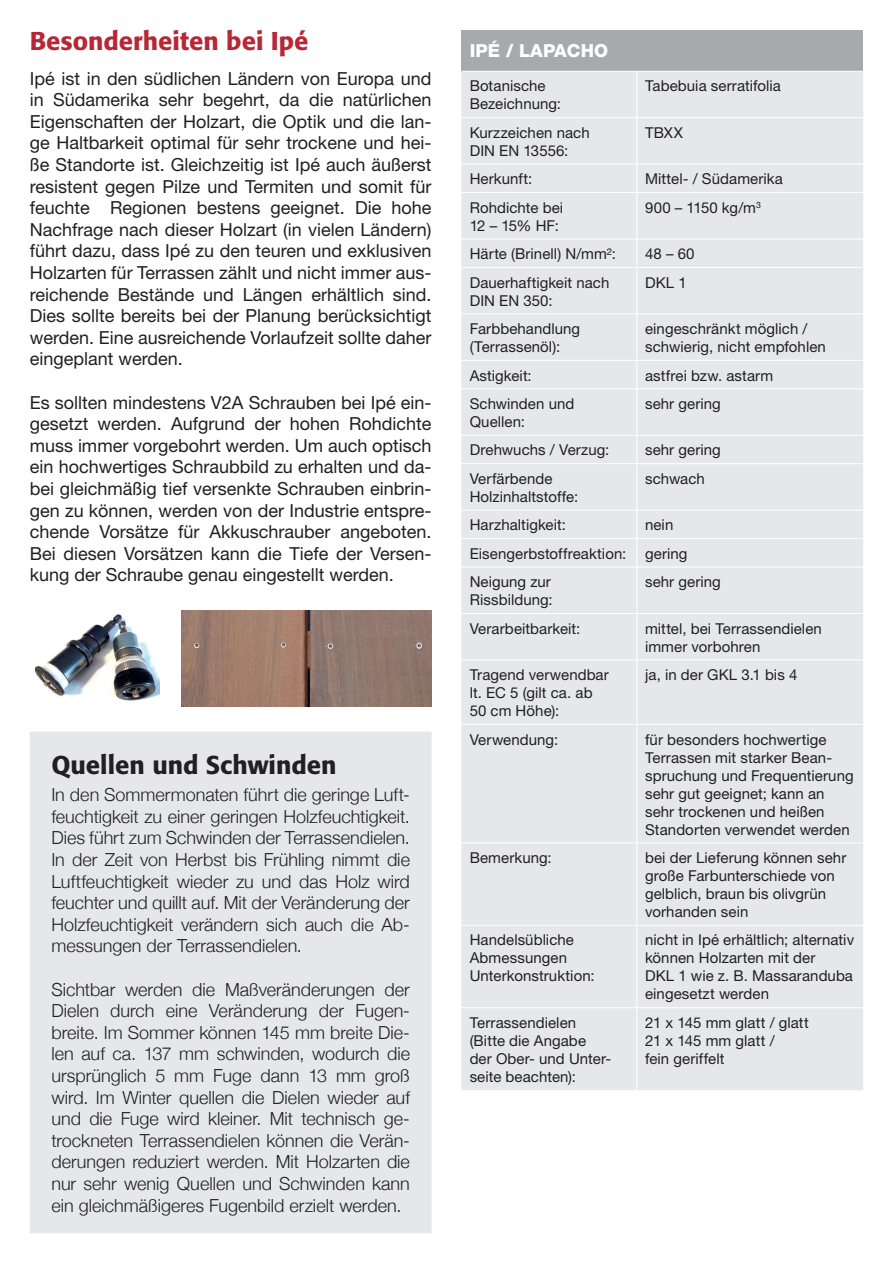
<style>
.page{position:relative;width:893px;height:1263px;background:#fff}
.page>*{position:absolute;margin:0;border:0;box-sizing:border-box;transform-origin:0 0}
.t1{font:500 25.5px "Formata";color:#b72837}
.t2{font:500 25.5px "Formata";color:#231f20}
.t3{font:18px/21.6px "Helvetica Neue";color:#231f20;text-align:justify}
.t4{font:300 18px/21.6px "Helvetica Neue";color:#231f20;text-align:justify}
.t5{font:800 18px "Helvetica Neue";letter-spacing:.005em;color:#fff}
.t6{font:15px/18px "Helvetica Neue";letter-spacing:.005em;color:#231f20}
</style>
<div class="page">
<img style="left:182px;top:610px;width:250px;height:96px">
<img style="left:36px;top:614px;width:123px;height:87px">
<div style="left:461px;top:30px;width:402px;height:41px;background:#a8a9ad"></div>
<div style="left:461px;top:72px;width:402px;height:1018px;background:#e6e7e9"></div>
<hr style="left:637px;top:117px;width:226px;height:1px;background:#fff">
<hr style="left:637px;top:164px;width:226px;height:1px;background:#fff">
<hr style="left:637px;top:192px;width:226px;height:1px;background:#fff">
<hr style="left:637px;top:238px;width:226px;height:2px;background:#fff">
<hr style="left:637px;top:267px;width:226px;height:1px;background:#fff">
<hr style="left:637px;top:313px;width:226px;height:1px;background:#fff">
<hr style="left:637px;top:360px;width:226px;height:1px;background:#fff">
<hr style="left:637px;top:388px;width:226px;height:1px;background:#fff">
<hr style="left:637px;top:435px;width:226px;height:1px;background:#fff">
<hr style="left:637px;top:463px;width:226px;height:1px;background:#fff">
<hr style="left:637px;top:510px;width:226px;height:1px;background:#fff">
<hr style="left:637px;top:538px;width:226px;height:1px;background:#fff">
<hr style="left:637px;top:566px;width:226px;height:2px;background:#fff">
<hr style="left:637px;top:613px;width:226px;height:1px;background:#fff">
<hr style="left:637px;top:659px;width:226px;height:1px;background:#fff">
<hr style="left:637px;top:724px;width:226px;height:1px;background:#fff">
<hr style="left:637px;top:842px;width:226px;height:1px;background:#fff">
<hr style="left:637px;top:925px;width:226px;height:1px;background:#fff">
<hr style="left:637px;top:1007px;width:226px;height:1px;background:#fff">
<hr style="left:461px;top:164px;width:175px;height:1px;background:#fff">
<hr style="left:461px;top:192px;width:175px;height:1px;background:#fff">
<hr style="left:461px;top:239px;width:175px;height:1px;background:#fff">
<hr style="left:461px;top:267px;width:175px;height:1px;background:#fff">
<hr style="left:461px;top:314px;width:175px;height:1px;background:#fff">
<hr style="left:461px;top:360px;width:175px;height:1px;background:#fff">
<hr style="left:461px;top:388px;width:175px;height:1px;background:#fff">
<hr style="left:461px;top:435px;width:175px;height:1px;background:#fff">
<hr style="left:461px;top:463px;width:175px;height:1px;background:#fff">
<hr style="left:461px;top:510px;width:175px;height:1px;background:#fff">
<hr style="left:461px;top:538px;width:175px;height:1px;background:#fff">
<hr style="left:461px;top:567px;width:175px;height:1px;background:#fff">
<hr style="left:461px;top:613px;width:175px;height:1px;background:#fff">
<hr style="left:461px;top:659px;width:175px;height:1px;background:#fff">
<hr style="left:461px;top:724px;width:175px;height:1px;background:#fff">
<hr style="left:461px;top:842px;width:175px;height:1px;background:#fff">
<hr style="left:461px;top:925px;width:175px;height:1px;background:#fff">
<hr style="left:461px;top:1007px;width:175px;height:1px;background:#fff">
<hr style="left:461px;top:117px;width:176px;height:1px;background:#fff">
<hr style="left:636px;top:72px;width:1px;height:45px;background:#fff">
<hr style="left:636px;top:118px;width:1px;height:46px;background:#fff">
<svg style="left:636px;top:164px;width:1px;height:29px"></svg>
<hr style="left:636px;top:193px;width:1px;height:46px;background:#fff">
<svg style="left:636px;top:239px;width:1px;height:28px"></svg>
<hr style="left:636px;top:267px;width:1px;height:47px;background:#fff">
<hr style="left:636px;top:314px;width:1px;height:46px;background:#fff">
<svg style="left:636px;top:360px;width:1px;height:29px"></svg>
<hr style="left:636px;top:389px;width:1px;height:46px;background:#fff">
<svg style="left:636px;top:435px;width:1px;height:29px"></svg>
<hr style="left:636px;top:464px;width:1px;height:46px;background:#fff">
<svg style="left:636px;top:510px;width:1px;height:57px"></svg>
<hr style="left:636px;top:567px;width:1px;height:46px;background:#fff">
<hr style="left:636px;top:613px;width:1px;height:47px;background:#fff">
<hr style="left:636px;top:660px;width:1px;height:64px;background:#fff">
<hr style="left:636px;top:724px;width:1px;height:119px;background:#fff">
<hr style="left:636px;top:843px;width:1px;height:82px;background:#fff">
<hr style="left:636px;top:925px;width:1px;height:83px;background:#fff">
<hr style="left:636px;top:1008px;width:1px;height:82px;background:#fff">
<div style="left:33px;top:735px;width:395px;height:495px;background:#e6e7e9"></div>
<div style="left:30px;top:732px;width:402px;height:501px;border:7px solid #e6e7e9"></div>
<h1 class="t1" style="left:30px;top:25px;width:280px">Besonderheiten bei Ipé</h1>
<p class="t3" style="left:30px;top:67px;width:403px">Ipé ist in den südlichen Ländern von Europa und in Südamerika sehr begehrt, da die natürlichen Eigenschaften der Holzart, die Optik und die lan&shy;ge Haltbarkeit optimal für sehr trockene und hei&shy;ße Standorte ist. Gleichzeitig ist Ipé auch äußerst resistent gegen Pilze und Termiten und somit für feuchte Regionen bestens geeignet. Die hohe Nachfrage nach dieser Holzart (in vielen Ländern) führt dazu, dass Ipé zu den teuren und exklusiven Holzarten für Terrassen zählt und nicht immer aus&shy;reichende Bestände und Längen erhältlich sind.<br>Dies sollte bereits bei der Planung berücksichtigt werden. Eine ausreichende Vorlaufzeit sollte daher eingeplant werden.</p>
<p class="t3" style="left:30px;top:391px;width:403px">Es sollten mindestens V2A Schrauben bei Ipé ein&shy;gesetzt werden. Aufgrund der hohen Rohdichte muss immer vorgebohrt werden. Um auch optisch ein hochwertiges Schraubbild zu erhalten und da&shy;bei gleichmäßig tief versenkte Schrauben einbrin&shy;gen zu können, werden von der Industrie entspre&shy;chende Vorsätze für Akkuschrauber angeboten.<br>Bei diesen Vorsätzen kann die Tiefe der Versen&shy;kung der Schraube genau eingestellt werden.</p>
<h1 class="t2" style="left:51px;top:749px;width:287px">Quellen und Schwinden</h1>
<p class="t4" style="left:51px;top:783px;width:360px">In den Sommermonaten führt die geringe Luft&shy;feuchtigkeit zu einer geringen Holzfeuchtigkeit.<br>Dies führt zum Schwinden der Terrassendielen.<br>In der Zeit von Herbst bis Frühling nimmt die Luftfeuchtigkeit wieder zu und das Holz wird feuchter und quillt auf. Mit der Veränderung der Holzfeuchtigkeit verändern sich auch die Ab&shy;messungen der Terrassendielen.</p>
<p class="t4" style="left:51px;top:977px;width:360px">Sichtbar werden die Maßveränderungen der Dielen durch eine Veränderung der Fugen&shy;breite. Im Sommer können 145 mm breite Die&shy;len auf ca. 137 mm schwinden, wodurch die ursprünglich 5 mm Fuge dann 13 mm groß wird. Im Winter quellen die Dielen wieder auf und die Fuge wird kleiner. Mit technisch ge&shy;trockneten Terrassendielen können die Verän&shy;derungen reduziert werden. Mit Holzarten die nur sehr wenig Quellen und Schwinden kann ein gleichmäßigeres Fugenbild erzielt werden.</p>
<p class="t5" style="left:470px;top:40px;width:140px">IPÉ / LAPACHO</p>
<p class="t6" style="left:470px;top:77px;width:93px">Botanische<br>Bezeichnung:</p>
<p class="t6" style="left:645px;top:77px;width:137px">Tabebuia serratifolia</p>
<p class="t6" style="left:470px;top:123px;width:122px">Kurzzeichen nach<br>DIN EN 13556:</p>
<p class="t6" style="left:645px;top:123px;width:39px">TBXX</p>
<p class="t6" style="left:470px;top:170px;width:64px">Herkunft:</p>
<p class="t6" style="left:645px;top:170px;width:139px">Mittel- / Südamerika</p>
<p class="t6" style="left:470px;top:198px;width:95px">Rohdichte bei<br>12 – 15% HF:</p>
<p class="t6" style="left:645px;top:198px;width:117px">900 – 1150 kg/m<sup>3</sup></p>
<p class="t6" style="left:470px;top:245px;width:148px">Härte (Brinell) N/mm²:</p>
<p class="t6" style="left:645px;top:245px;width:51px">48 – 60</p>
<p class="t6" style="left:470px;top:273px;width:141px">Dauerhaftigkeit nach<br>DIN EN 350:</p>
<p class="t6" style="left:645px;top:273px;width:43px">DKL 1</p>
<p class="t6" style="left:470px;top:319px;width:112px">Farbbehandlung (Terrassenöl):</p>
<p class="t6" style="left:645px;top:319px;width:182px">eingeschränkt möglich / schwierig, nicht empfohlen</p>
<p class="t6" style="left:470px;top:366px;width:64px">Astigkeit:</p>
<p class="t6" style="left:645px;top:366px;width:130px">astfrei bzw. astarm</p>
<p class="t6" style="left:470px;top:394px;width:106px">Schwinden und<br>Quellen:</p>
<p class="t6" style="left:645px;top:394px;width:77px">sehr gering</p>
<p class="t6" style="left:470px;top:441px;width:141px">Drehwuchs / Verzug:</p>
<p class="t6" style="left:645px;top:441px;width:77px">sehr gering</p>
<p class="t6" style="left:470px;top:469px;width:110px">Verfärbende<br>Holzinhaltstoffe:</p>
<p class="t6" style="left:645px;top:469px;width:61px">schwach</p>
<p class="t6" style="left:470px;top:516px;width:98px">Harzhaltigkeit:</p>
<p class="t6" style="left:645px;top:516px;width:30px">nein</p>
<p class="t6" style="left:470px;top:544px;width:158px">Eisengerbstoffreaktion:</p>
<p class="t6" style="left:645px;top:544px;width:44px">gering</p>
<p class="t6" style="left:470px;top:573px;width:85px">Neigung zur<br>Rissbildung:</p>
<p class="t6" style="left:645px;top:573px;width:77px">sehr gering</p>
<p class="t6" style="left:470px;top:619px;width:112px">Verarbeitbarkeit:</p>
<p class="t6" style="left:645px;top:619px;width:178px">mittel, bei Terrassendielen immer vorbohren</p>
<p class="t6" style="left:470px;top:665px;width:141px">Tragend verwendbar lt. EC 5 (gilt ca. ab<br>50 cm Höhe):</p>
<p class="t6" style="left:645px;top:665px;width:154px">ja, in der GKL 3.1 bis 4</p>
<p class="t6" style="left:470px;top:730px;width:90px">Verwendung:</p>
<p class="t6" style="left:645px;top:730px;width:210px">für besonders hochwertige<br>Terrassen mit starker Bean&shy;spruchung und Frequentierung sehr gut geeignet; kann an sehr trockenen und heißen<br>Standorten verwendet werden</p>
<p class="t6" style="left:470px;top:848px;width:84px">Bemerkung:</p>
<p class="t6" style="left:645px;top:848px;width:203px">bei der Lieferung können sehr große Farbunterschiede von gelblich, braun bis olivgrün vorhanden sein</p>
<p class="t6" style="left:470px;top:931px;width:126px">Handelsübliche<br>Abmessungen<br>Unterkonstruktion:</p>
<p class="t6" style="left:645px;top:931px;width:211px">nicht in Ipé erhältlich; alternativ können Holzarten mit der<br>DKL 1 wie z. B. Massaranduba eingesetzt werden</p>
<p class="t6" style="left:470px;top:1013px;width:143px">Terrassendielen (Bitte die Angabe der Ober- und Unter&shy;seite beachten):</p>
<p class="t6" style="left:645px;top:1013px;width:165px">21 x 145 mm glatt / glatt<br>21 x 145 mm glatt /<br>fein geriffelt</p>
</div>
